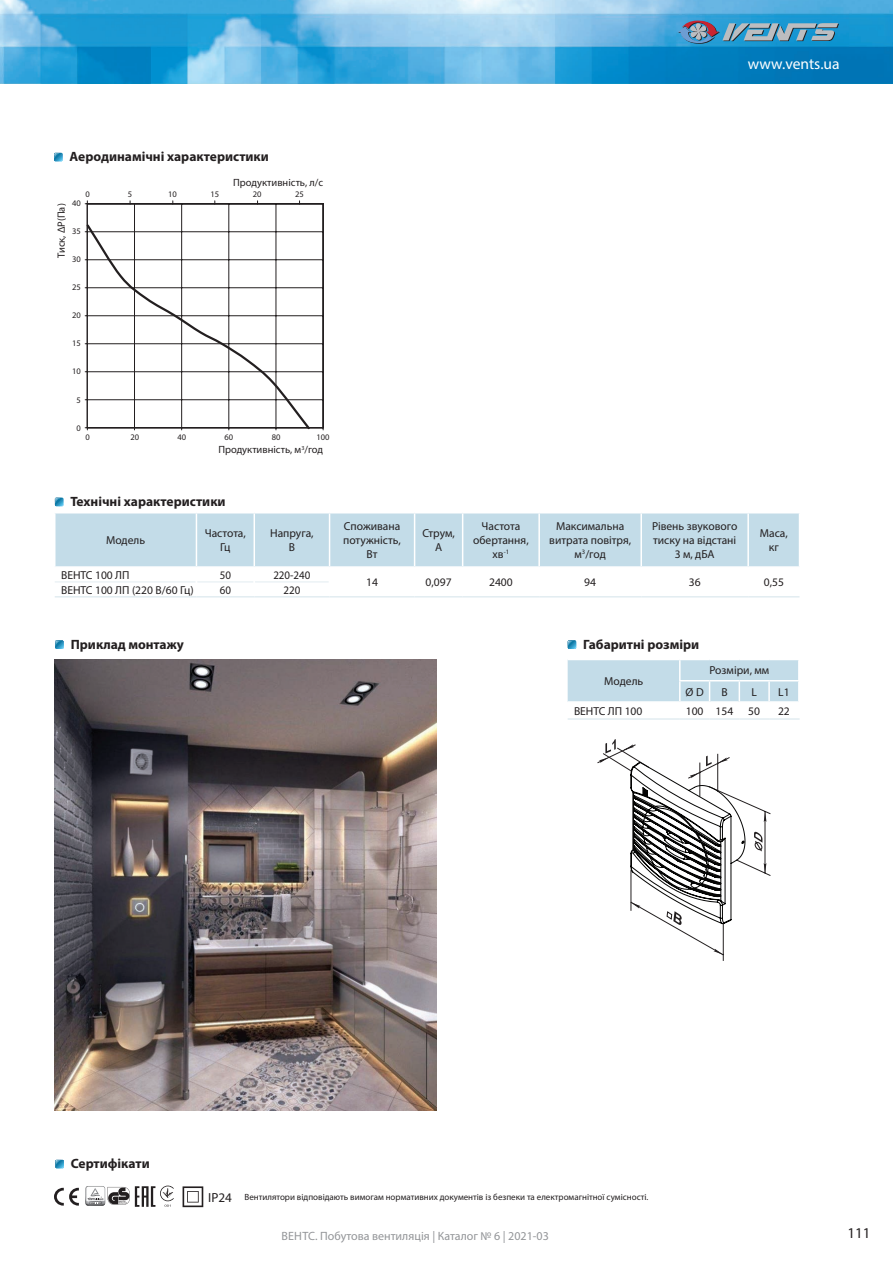
<style>
.page{position:relative;width:893px;height:1263px;background:#fff}
.page>*{position:absolute;margin:0;border:0;box-sizing:border-box;transform-origin:0 0}
.t1{font:15.6px "Myriad Pro";letter-spacing:-.005em;color:#fff}
.t2{font:15px "Myriad Pro";color:#231f20}
.t3{font:700 13.5px "Myriad Pro";color:#231f20}
.t4{font:12px "Myriad Pro";color:#939598}
.t5{font:11.55px/13.8px "Myriad Pro";color:#231f20;text-align:center}
.t6{font:11.55px "Myriad Pro";color:#231f20;scale:.95 1}
.t7{font:10.5px "Myriad Pro";color:#231f20}
.t8{font:9px "Myriad Pro";color:#231f20}
.t9{font:8.55px "Myriad Pro";letter-spacing:-.01em;color:#231f20}
.s1{font-size:13.2px}
</style>
<div class="page">
<img style="left:0;top:0;width:893px;height:83px">
<svg style="left:677px;top:20px;width:162px;height:24px;background:#5f96b7"></svg>
<svg style="left:85px;top:200px;width:238px;height:230px"></svg>
<svg style="left:85px;top:222px;width:227px;height:209px"></svg>
<div style="left:87px;top:203px;width:237px;height:225px;border:1px solid #231f20"></div>
<hr style="left:55px;top:596px;width:141px;height:1px;background:#e2ecf1">
<hr style="left:330px;top:596px;width:85px;height:1px;background:#e2ecf1">
<hr style="left:415px;top:596px;width:48px;height:1px;background:#e2ecf1">
<hr style="left:463px;top:596px;width:76px;height:1px;background:#e2ecf1">
<hr style="left:539px;top:596px;width:102px;height:1px;background:#e2ecf1">
<hr style="left:641px;top:596px;width:107px;height:1px;background:#e2ecf1">
<hr style="left:748px;top:596px;width:51px;height:1px;background:#e2ecf1">
<hr style="left:196px;top:596px;width:58px;height:1px;background:#e2ecf1">
<hr style="left:254px;top:596px;width:76px;height:1px;background:#e2ecf1">
<svg style="left:55px;top:513px;width:744px;height:70px"></svg>
<svg style="left:568px;top:660px;width:231px;height:42px;background:#c6dee9"></svg>
<hr style="left:710px;top:701px;width:29px;height:2px;background:#fff">
<hr style="left:568px;top:718px;width:112px;height:2px;background:#e2ecf1">
<hr style="left:680px;top:718px;width:30px;height:2px;background:#e2ecf1">
<hr style="left:710px;top:718px;width:29px;height:2px;background:#e2ecf1">
<hr style="left:739px;top:718px;width:30px;height:2px;background:#e2ecf1">
<hr style="left:769px;top:718px;width:31px;height:2px;background:#e2ecf1">
<svg style="left:183px;top:1186px;width:20px;height:21px"></svg>
<svg style="left:54px;top:1188px;width:25px;height:17px"></svg>
<svg style="left:85px;top:1185px;width:89px;height:22px"></svg>
<svg style="left:597px;top:739px;width:173px;height:222px"></svg>
<svg style="left:568px;top:640px;width:8px;height:9px"></svg>
<svg style="left:54px;top:153px;width:8px;height:8px"></svg>
<svg style="left:55px;top:498px;width:8px;height:8px"></svg>
<svg style="left:55px;top:640px;width:9px;height:9px"></svg>
<svg style="left:55px;top:1160px;width:9px;height:8px"></svg>
<img style="left:54px;top:659px;width:382px;height:451px">
<p class="t3" style="left:70px;top:148px;width:201px">Аеродинамічні характеристики</p>
<p class="t7" style="left:233px;top:176px;width:91px">Продуктивність, л/с</p>
<p class="t9" style="left:86px;top:189px;width:6px">0</p>
<p class="t9" style="left:128px;top:189px;width:6px">5</p>
<p class="t9" style="left:168px;top:189px;width:10px">10</p>
<p class="t9" style="left:210px;top:189px;width:10px">15</p>
<p class="t9" style="left:253px;top:189px;width:10px">20</p>
<p class="t9" style="left:295px;top:189px;width:10px">25</p>
<p class="t9" style="left:72px;top:198px;width:10px">40</p>
<p class="t7" style="left:55px;top:258px;width:56px;rotate:-90deg">Тиск, ΔР(Па)</p>
<p class="t9" style="left:72px;top:226px;width:10px">35</p>
<p class="t9" style="left:72px;top:254px;width:10px">30</p>
<p class="t9" style="left:72px;top:282px;width:10px">25</p>
<p class="t9" style="left:72px;top:310px;width:10px">20</p>
<p class="t9" style="left:72px;top:338px;width:10px">15</p>
<p class="t9" style="left:72px;top:366px;width:10px">10</p>
<p class="t9" style="left:77px;top:394px;width:6px">5</p>
<p class="t9" style="left:77px;top:422px;width:6px">0</p>
<p class="t9" style="left:86px;top:432px;width:6px">0</p>
<p class="t9" style="left:130px;top:432px;width:10px">20</p>
<p class="t9" style="left:178px;top:432px;width:10px">40</p>
<p class="t9" style="left:225px;top:432px;width:10px">60</p>
<p class="t9" style="left:272px;top:432px;width:10px">80</p>
<p class="t9" style="left:317px;top:432px;width:14px">100</p>
<p class="t7" style="left:218px;top:443px;width:106px">Продуктивність, м<sup>3</sup>/год</p>
<p class="t3" style="left:70px;top:493px;width:157px">Технічні характеристики</p>
<h1 class="t1" style="left:748px;top:54px;width:93px">www.vents.ua</h1>
<p class="t5" style="left:106px;top:533px;width:41px">Модель</p>
<p class="t5" style="left:205px;top:526px;width:43px">Частота,<br>Гц</p>
<p class="t5" style="left:270px;top:526px;width:45px">Напруга,<br>В</p>
<p class="t5" style="left:343px;top:519px;width:59px">Споживана потужність,<br>Вт</p>
<p class="t5" style="left:422px;top:526px;width:34px">Струм,<br>А</p>
<p class="t5" style="left:473px;top:519px;width:57px">Частота обертання, хв<sup>-1</sup></p>
<p class="t5" style="left:549px;top:519px;width:83px">Максимальна витрата повітря, м<sup>3</sup>/год</p>
<p class="t5" style="left:652px;top:519px;width:87px">Рівень звукового тиску на відстані<br>3 м, дБА</p>
<p class="t5" style="left:760px;top:526px;width:30px">Маса, кг</p>
<p class="t5" style="left:61px;top:568px;width:70px">ВЕНТС 100 ЛП</p>
<p class="t6" style="left:220px;top:568px;width:13px">50</p>
<p class="t6" style="left:273px;top:568px;width:41px">220-240</p>
<p class="t5" style="left:366px;top:575px;width:13px">14</p>
<p class="t5" style="left:426px;top:575px;width:28px">0,097</p>
<p class="t5" style="left:489px;top:575px;width:25px">2400</p>
<p class="t5" style="left:584px;top:575px;width:13px">94</p>
<p class="t5" style="left:689px;top:575px;width:13px">36</p>
<p class="t5" style="left:764px;top:575px;width:22px">0,55</p>
<p class="t5" style="left:61px;top:583px;width:134px">ВЕНТС 100 ЛП (220 В/60 Гц)</p>
<p class="t6" style="left:220px;top:582px;width:13px">60</p>
<p class="t6" style="left:283px;top:582px;width:19px">220</p>
<p class="t3" style="left:71px;top:635px;width:115px">Приклад монтажу</p>
<p class="t3" style="left:583px;top:635px;width:117px">Габаритні розміри</p>
<p class="t5" style="left:604px;top:674px;width:41px">Модель</p>
<p class="t5" style="left:709px;top:663px;width:61px">Розміри, мм</p>
<p class="t5" style="left:686px;top:685px;width:20px">Ø D</p>
<p class="t5" style="left:721px;top:685px;width:8px">B</p>
<p class="t5" style="left:751px;top:685px;width:7px">L</p>
<p class="t5" style="left:778px;top:685px;width:13px">L1</p>
<p class="t5" style="left:574px;top:704px;width:70px">ВЕНТС ЛП 100</p>
<p class="t5" style="left:686px;top:704px;width:49px">100 154</p>
<p class="t5" style="left:748px;top:704px;width:13px">50</p>
<p class="t5" style="left:778px;top:704px;width:13px">22</p>
<p class="t3" style="left:71px;top:1155px;width:80px">Сертифікати</p>
<p class="t8" style="left:208px;top:1191px;width:442px"><span class="s1">IP24</span> Вентилятори відповідають вимогам нормативних документів із безпеки та електромагнітної сумісності.</p>
<p class="t4" style="left:281px;top:1229px;width:269px">ВЕНТС. Побутова вентиляція | Каталог № 6 | 2021-03</p>
<p class="t2" style="left:847px;top:1224px;width:25px">111</p>
</div>
